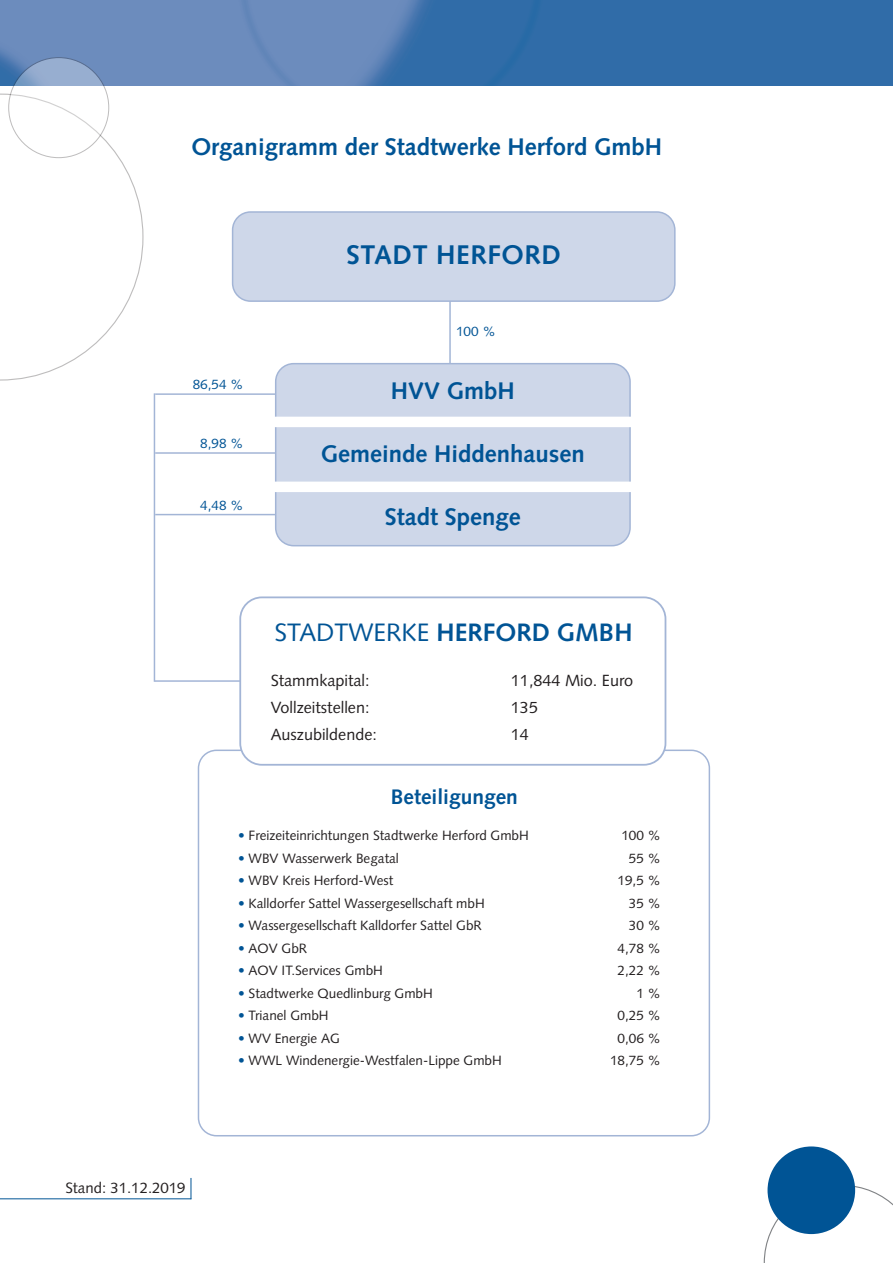
<style>
.page{position:relative;width:893px;height:1263px;background:#fff}
.page>*{position:absolute;margin:0;border:0;box-sizing:border-box;transform-origin:0 0}
.t1{font:700 27px "Syntax LT Std";letter-spacing:.02em;color:#005495}
.t2{font:700 25.2px "Syntax LT Std";color:#005495}
.t3{font:700 24px "Syntax LT Std";color:#005495}
.t4{font:700 21px "Syntax LT Std";color:#005495}
.t5{font:16.2px "Syntax LT Std";color:#231f20}
.t6{font:15px "Syntax LT Std";color:#231f20}
.t7{font:13.5px "Syntax LT Std";color:#231f20}
.t8{font:13.5px "Syntax LT Std";color:#005495}
.s1{font-weight:400}
.s2{color:#005495}
</style>
<div class="page">
<hr style="left:449px;top:299px;width:2px;height:67px;background:#a3b5d6">
<img style="left:0;top:0;width:893px;height:85px">
<svg style="left:0;top:94px;width:144px;height:287px"></svg>
<svg style="left:9px;top:58px;width:100px;height:100px"></svg>
<svg style="left:764px;top:1186px;width:129px;height:77px"></svg>
<div style="left:767px;top:1146px;width:88px;height:88px;background:#005495;border-radius:50%"></div>
<hr style="left:155px;top:393px;width:125px;height:2px;background:#a3b5d6">
<hr style="left:155px;top:452px;width:125px;height:2px;background:#a3b5d6">
<hr style="left:155px;top:514px;width:125px;height:1px;background:#a3b5d6">
<div style="left:233px;top:212px;width:442px;height:89px;background:#ced7e9;border-radius:18px"></div>
<div style="left:232px;top:211px;width:444px;height:91px;border:2px solid #a3b5d6;border-radius:18px"></div>
<div style="left:276px;top:364px;width:354px;height:182px;background:#ced7e9;border-radius:18px"></div>
<div style="left:275px;top:363px;width:356px;height:183px;border:2px solid #a3b5d6;border-radius:18px"></div>
<div style="left:239px;top:596px;width:427px;height:170px;border:2px solid #a3b5d6;border-radius:22px"></div>
<div style="left:261px;top:417px;width:392px;height:10px;background:#fff"></div>
<div style="left:261px;top:482px;width:392px;height:10px;background:#fff"></div>
<hr style="left:155px;top:680px;width:86px;height:2px;background:#a3b5d6">
<hr style="left:154px;top:393px;width:1px;height:289px;background:#a3b5d6">
<hr style="left:0;top:1198px;width:191px;height:1px;background:#005495">
<svg style="left:191px;top:1178px;width:1px;height:21px"></svg>
<h3 class="t3" style="left:191px;top:133px;width:472px">Organigramm der Stadtwerke Herford GmbH</h3>
<h1 class="t1" style="left:346px;top:239px;width:216px">STADT HERFORD</h1>
<p class="t8" style="left:193px;top:376px;width:53px">86,54 %</p>
<p class="t8" style="left:200px;top:435px;width:45px">8,98 %</p>
<p class="t8" style="left:200px;top:497px;width:45px">4,48 %</p>
<p class="t8" style="left:456px;top:323px;width:41px">100 %</p>
<h3 class="t3" style="left:391px;top:377px;width:126px">HVV GmbH</h3>
<h3 class="t3" style="left:321px;top:440px;width:266px">Gemeinde Hiddenhausen</h3>
<h3 class="t3" style="left:385px;top:503px;width:138px">Stadt Spenge</h3>
<h2 class="t2" style="left:275px;top:618px;width:359px"><span class="s1">STADTWERKE</span> HERFORD GMBH</h2>
<p class="t5" style="left:271px;top:671px;width:101px">Stammkapital:</p>
<p class="t5" style="left:511px;top:671px;width:124px">11,844 Mio. Euro</p>
<p class="t5" style="left:271px;top:698px;width:100px">Vollzeitstellen:</p>
<p class="t5" style="left:511px;top:698px;width:29px">135</p>
<p class="t5" style="left:271px;top:725px;width:108px">Auszubildende:</p>
<p class="t5" style="left:511px;top:725px;width:20px">14</p>
<h3 class="t4" style="left:391px;top:784px;width:129px">Beteiligungen</h3>
<p class="t6" style="left:65px;top:1179px;width:122px">Stand: 31.12.2019</p>
<p class="t7" style="left:238px;top:827px;width:292px"><span class="s2">•</span> Freizeiteinrichtungen Stadtwerke Herford GmbH</p>
<p class="t7" style="left:621px;top:827px;width:41px">100 %</p>
<p class="t7" style="left:238px;top:850px;width:162px"><span class="s2">•</span> WBV Wasserwerk Begatal</p>
<p class="t7" style="left:629px;top:850px;width:34px">55 %</p>
<p class="t7" style="left:238px;top:872px;width:157px"><span class="s2">•</span> WBV Kreis Herford-West</p>
<p class="t7" style="left:618px;top:872px;width:45px">19,5 %</p>
<p class="t7" style="left:238px;top:895px;width:248px"><span class="s2">•</span> Kalldorfer Sattel Wassergesellschaft mbH</p>
<p class="t7" style="left:629px;top:895px;width:34px">35 %</p>
<p class="t7" style="left:238px;top:917px;width:245px"><span class="s2">•</span> Wassergesellschaft Kalldorfer Sattel GbR</p>
<p class="t7" style="left:629px;top:917px;width:34px">30 %</p>
<p class="t7" style="left:238px;top:940px;width:71px"><span class="s2">•</span> AOV GbR</p>
<p class="t7" style="left:618px;top:940px;width:45px">4,78 %</p>
<p class="t7" style="left:238px;top:962px;width:146px"><span class="s2">•</span> AOV IT.Services GmbH</p>
<p class="t7" style="left:618px;top:962px;width:45px">2,22 %</p>
<p class="t7" style="left:238px;top:985px;width:196px"><span class="s2">•</span> Stadtwerke Quedlinburg GmbH</p>
<p class="t7" style="left:636px;top:985px;width:26px">1 %</p>
<p class="t7" style="left:238px;top:1007px;width:92px"><span class="s2">•</span> Trianel GmbH</p>
<p class="t7" style="left:618px;top:1007px;width:45px">0,25 %</p>
<p class="t7" style="left:238px;top:1030px;width:103px"><span class="s2">•</span> WV Energie AG</p>
<p class="t7" style="left:618px;top:1030px;width:45px">0,06 %</p>
<p class="t7" style="left:238px;top:1052px;width:265px"><span class="s2">•</span> WWL Windenergie-Westfalen-Lippe GmbH</p>
<p class="t7" style="left:610px;top:1052px;width:53px">18,75 %</p>
</div>
